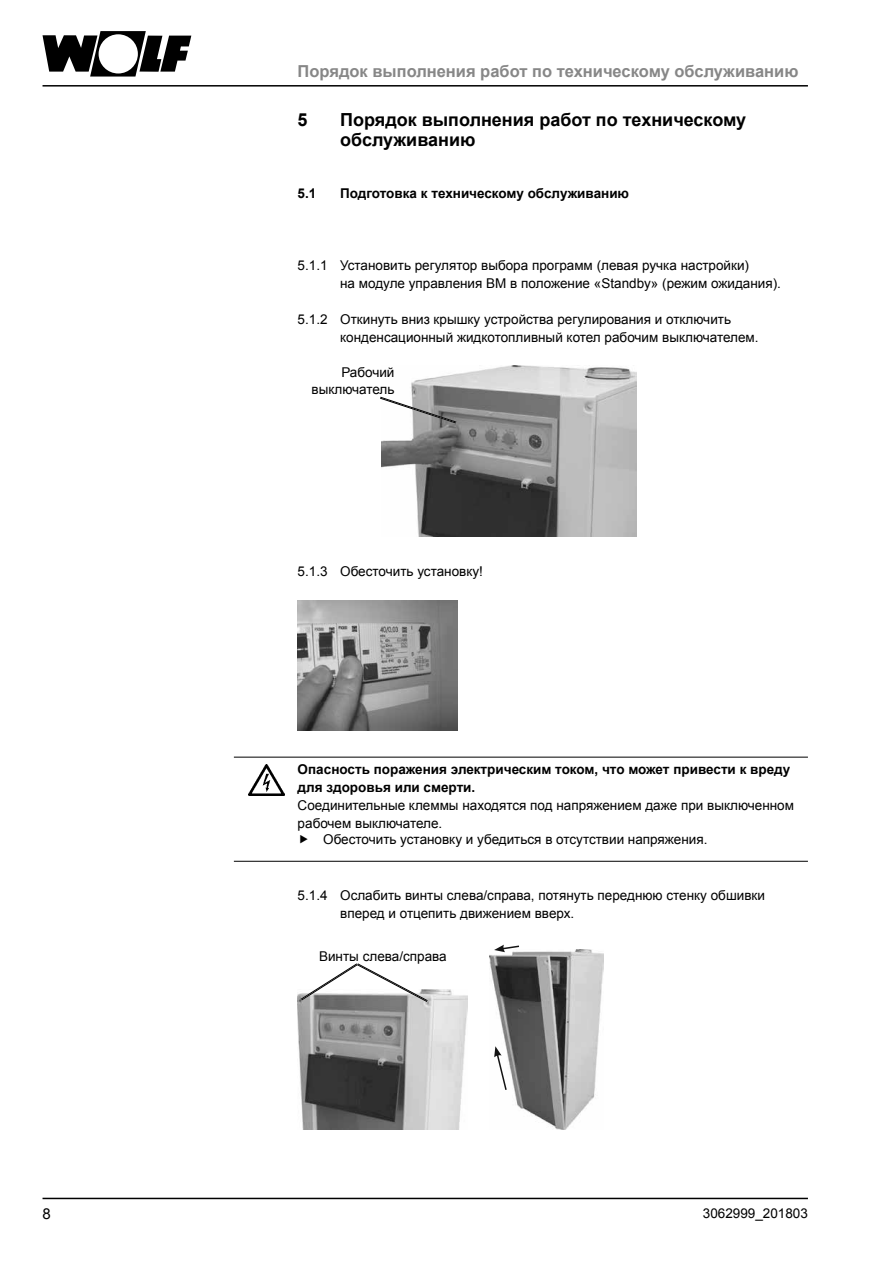
<style>
.page{position:relative;width:893px;height:1263px;background:#fff}
.page>*{position:absolute;margin:0;border:0;box-sizing:border-box;transform-origin:0 0}
.t1{font:700 18px/19.8px "Arial";color:#000}
.t2{font:700 16.5px "Arial";color:#878787}
.t3{font:15px "Arial";color:#000}
.t4{font:13.5px/18px "Arial";color:#000}
.t5{font:700 13.5px/18px "Arial";color:#000}
</style>
<div class="page">
<svg style="left:43px;top:31px;width:148px;height:46px"></svg>
<hr style="left:43px;top:85px;width:765px;height:2px;background:#000">
<hr style="left:43px;top:1198px;width:765px;height:1px;background:#000">
<hr style="left:234px;top:757px;width:574px;height:1px;background:#000">
<hr style="left:234px;top:861px;width:574px;height:1px;background:#000">
<img style="left:382px;top:366px;width:255px;height:171px">
<svg style="left:380px;top:396px;width:78px;height:29px"></svg>
<img style="left:298px;top:601px;width:160px;height:130px">
<img style="left:489px;top:949px;width:115px;height:180px">
<img style="left:298px;top:989px;width:169px;height:140px">
<svg style="left:299px;top:963px;width:130px;height:40px"></svg>
<svg style="left:494px;top:1046px;width:14px;height:45px"></svg>
<svg style="left:494px;top:944px;width:27px;height:8px"></svg>
<img style="left:249px;top:764px;width:36px;height:32px">
<p class="t2" style="left:298px;top:60px;width:502px">Порядок выполнения работ по техническому обслуживанию</p>
<h1 class="t1" style="left:298px;top:110px;width:12px">5</h1>
<h1 class="t1" style="left:340px;top:110px;width:407px">Порядок выполнения работ по техническому обслуживанию</h1>
<p class="t5" style="left:298px;top:185px;width:20px">5.1</p>
<p class="t5" style="left:340px;top:185px;width:290px">Подготовка к техническому обслуживанию</p>
<p class="t4" style="left:340px;top:256px;width:442px;text-indent:-43px">5.1.1 Установить регулятор выбора программ (левая ручка настройки)<br>на модуле управления BM в положение «Standby» (режим ожидания).</p>
<p class="t4" style="left:340px;top:310px;width:420px;text-indent:-43px">5.1.2 Откинуть вниз крышку устройства регулирования и отключить конденсационный жидкотопливный котел рабочим выключателем.</p>
<p class="t4" style="left:312px;top:365px;width:84px;line-height:16.2px;text-align:right">Рабочий выключатель</p>
<p class="t4" style="left:298px;top:562px;width:187px">5.1.3 Обесточить установку!</p>
<p class="t5" style="left:298px;top:761px;width:494px">Опасность поражения электрическим током, что может привести к вреду для здоровья или смерти.</p>
<p class="t4" style="left:298px;top:796px;width:498px">Соединительные клеммы находятся под напряжением даже при выключенном рабочем выключателе.</p>
<p class="t4" style="left:323px;top:831px;width:386px">Обесточить установку и убедиться в отсутствии напряжения.</p>
<p class="t4" style="left:340px;top:886px;width:426px;text-indent:-43px">5.1.4 Ослабить винты слева/справа, потянуть переднюю стенку обшивки вперед и отцепить движением вверх.</p>
<p class="t4" style="left:319px;top:947px;width:129px">Винты слева/справа</p>
<p class="t3" style="left:43px;top:1203px;width:10px">8</p>
<p class="t4" style="left:703px;top:1204px;width:107px">3062999_201803</p>
</div>
